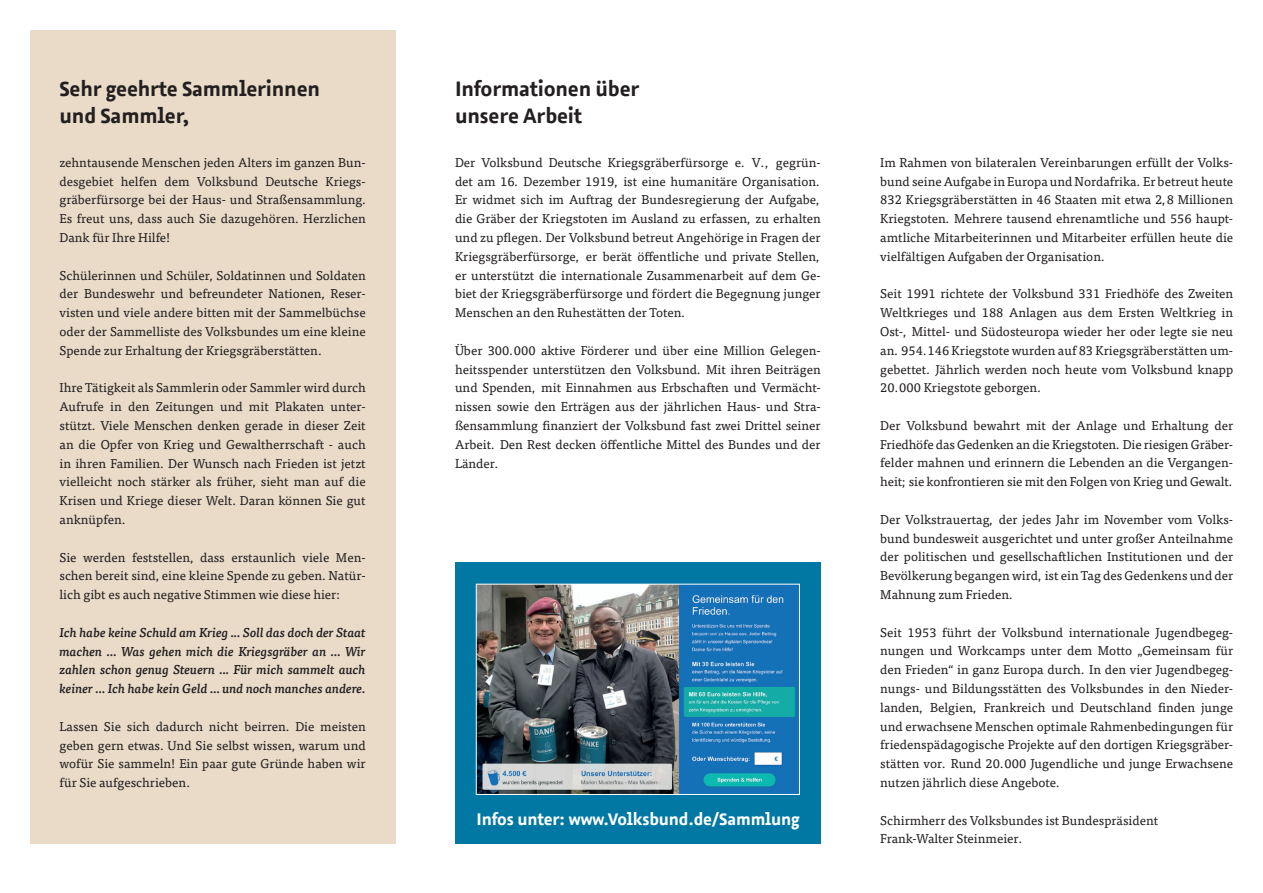
<style>
.page{position:relative;width:1263px;height:893px;background:#fff}
.page>*{position:absolute;margin:0;border:0;box-sizing:border-box;transform-origin:0 0}
.t1{font:700 21px/27px "Azuro TF";letter-spacing:-.01em;color:#231f20}
.t2{font:700 16.95px "Azuro TF";letter-spacing:-.01em;color:#fff}
.t3{font:12.75px/18.8px "Tisa OT";color:#231f20;text-align:justify}
.t4{font:italic 500 12.75px/18.8px "Tisa OT";color:#231f20;text-align:justify}
</style>
<div class="page">
<div style="left:30px;top:30px;width:365px;height:814px;background:#e9dbc8"></div>
<div style="left:455px;top:562px;width:366px;height:282px;background:#0078a3"></div>
<img style="left:478px;top:586px;width:320px;height:207px">
<div style="left:476px;top:584px;width:324px;height:211px;border:1px solid #fff"></div>
<h1 class="t1" style="left:60px;top:74px;width:262px">Sehr geehrte Sammlerinnen und Sammler,</h1>
<p class="t3" style="left:60px;top:153px;width:308px">zehntausende Menschen jeden Alters im ganzen Bun&shy;desgebiet helfen dem Volksbund Deutsche Kriegs&shy;gräberfürsorge bei der Haus- und Straßensammlung.<br>Es freut uns, dass auch Sie dazugehören. Herzlichen Dank für Ihre Hilfe!</p>
<p class="t3" style="left:60px;top:266px;width:308px">Schülerinnen und Schüler, Soldatinnen und Soldaten der Bundeswehr und befreundeter Nationen, Reser&shy;visten und viele andere bitten mit der Sammelbüchse oder der Sammelliste des Volksbundes um eine kleine Spende zur Erhaltung der Kriegsgräberstätten.</p>
<p class="t3" style="left:60px;top:379px;width:308px">Ihre Tätigkeit als Sammlerin oder Sammler wird durch Aufrufe in den Zeitungen und mit Plakaten unter&shy;stützt. Viele Menschen denken gerade in dieser Zeit an die Opfer von Krieg und Gewaltherrschaft - auch in ihren Familien. Der Wunsch nach Frieden ist jetzt vielleicht noch stärker als früher, sieht man auf die Krisen und Kriege dieser Welt. Daran können Sie gut anknüpfen.</p>
<p class="t3" style="left:60px;top:548px;width:308px">Sie werden feststellen, dass erstaunlich viele Men&shy;schen bereit sind, eine kleine Spende zu geben. Natür&shy;lich gibt es auch negative Stimmen wie diese hier:</p>
<p class="t4" style="left:60px;top:623px;width:308px">Ich habe keine Schuld am Krieg ... Soll das doch der Staat machen ... Was gehen mich die Kriegsgräber an ... Wir zahlen schon genug Steuern ... Für mich sammelt auch keiner ... Ich habe kein Geld ... und noch manches andere.</p>
<p class="t3" style="left:60px;top:717px;width:308px">Lassen Sie sich dadurch nicht beirren. Die meisten geben gern etwas. Und Sie selbst wissen, warum und wofür Sie sammeln! Ein paar gute Gründe haben wir für Sie aufgeschrieben.</p>
<h1 class="t1" style="left:455px;top:74px;width:186px">Informationen über unsere Arbeit</h1>
<p class="t3" style="left:455px;top:153px;width:367px">Der Volksbund Deutsche Kriegsgräberfürsorge e. V., gegrün&shy;det am 16. Dezember 1919, ist eine humanitäre Organisation.<br>Er widmet sich im Auftrag der Bundesregierung der Aufgabe, die Gräber der Kriegstoten im Ausland zu erfassen, zu erhalten und zu pflegen. Der Volksbund betreut Angehörige in Fragen der Kriegsgräberfürsorge, er berät öffentliche und private Stellen, er unterstützt die internationale Zusammenarbeit auf dem Ge&shy;biet der Kriegsgräberfürsorge und fördert die Begegnung junger Menschen an den Ruhestätten der Toten.</p>
<p class="t3" style="left:455px;top:341px;width:367px">Über 300.000 aktive Förderer und über eine Million Gelegen&shy;heitsspender unterstützen den Volksbund. Mit ihren Beiträgen und Spenden, mit Einnahmen aus Erbschaften und Vermächt&shy;nissen sowie den Erträgen aus der jährlichen Haus- und Stra&shy;ßensammlung finanziert der Volksbund fast zwei Drittel seiner Arbeit. Den Rest decken öffentliche Mittel des Bundes und der Länder.</p>
<h2 class="t2" style="left:477px;top:806px;width:325px">Infos unter: www.Volksbund.de/Sammlung</h2>
<p class="t3" style="left:880px;top:153px;width:354px">Im Rahmen von bilateralen Vereinbarungen erfüllt der Volks&shy;bund seine Aufgabe in Europa und Nordafrika. Er betreut heute 832 Kriegsgräberstätten in 46 Staaten mit etwa 2,8 Millionen Kriegstoten. Mehrere tausend ehrenamtliche und 556 haupt&shy;amtliche Mitarbeiterinnen und Mitarbeiter erfüllen heute die vielfältigen Aufgaben der Organisation.</p>
<p class="t3" style="left:880px;top:285px;width:354px">Seit 1991 richtete der Volksbund 331 Friedhöfe des Zweiten Weltkrieges und 188 Anlagen aus dem Ersten Weltkrieg in Ost-, Mittel- und Südosteuropa wieder her oder legte sie neu an. 954.146 Kriegstote wurden auf 83 Kriegsgräberstätten um&shy;gebettet. Jährlich werden noch heute vom Volksbund knapp 20.000 Kriegstote geborgen.</p>
<p class="t3" style="left:880px;top:416px;width:354px">Der Volksbund bewahrt mit der Anlage und Erhaltung der Friedhöfe das Gedenken an die Kriegstoten. Die riesigen Gräber&shy;felder mahnen und erinnern die Lebenden an die Vergangen&shy;heit; sie konfrontieren sie mit den Folgen von Krieg und Gewalt.</p>
<p class="t3" style="left:880px;top:510px;width:354px">Der Volkstrauertag, der jedes Jahr im November vom Volks&shy;bund bundesweit ausgerichtet und unter großer Anteilnahme der politischen und gesellschaftlichen Institutionen und der Bevölkerung begangen wird, ist ein Tag des Gedenkens und der Mahnung zum Frieden.</p>
<p class="t3" style="left:880px;top:623px;width:354px">Seit 1953 führt der Volksbund internationale Jugendbegeg&shy;nungen und Workcamps unter dem Motto „Gemeinsam für den Frieden“ in ganz Europa durch. In den vier Jugendbegeg&shy;nungs- und Bildungsstätten des Volksbundes in den Nieder&shy;landen, Belgien, Frankreich und Deutschland finden junge und erwachsene Menschen optimale Rahmenbedingungen für friedenspädagogische Projekte auf den dortigen Kriegsgräber&shy;stätten vor. Rund 20.000 Jugendliche und junge Erwachsene nutzen jährlich diese Angebote.</p>
<p class="t3" style="left:880px;top:811px;width:279px">Schirmherr des Volksbundes ist Bundespräsident<br>Frank-Walter Steinmeier.</p>
</div>
